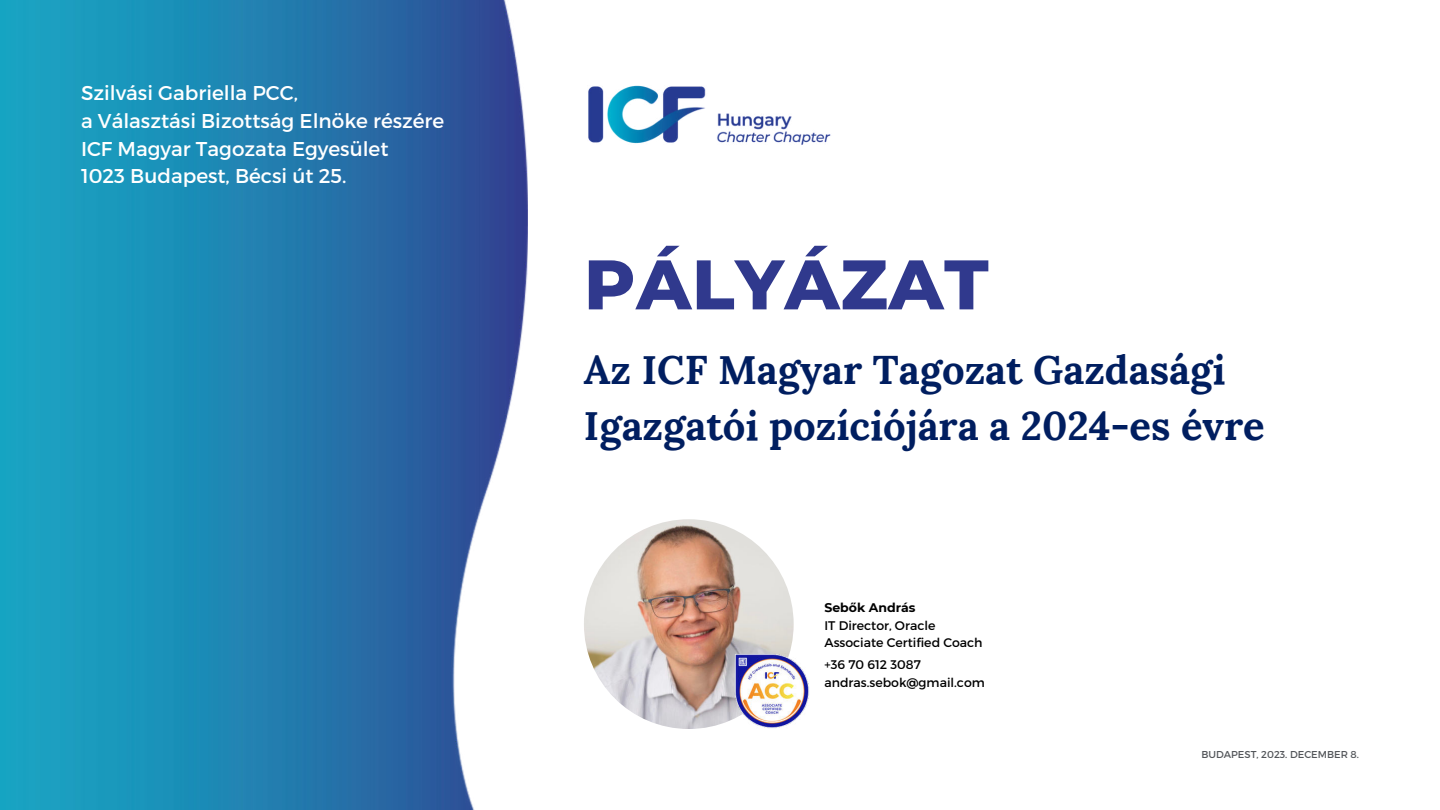
<style>
.page{position:relative;width:1440px;height:810px;background:#fff}
.page>*{position:absolute;margin:0;border:0;box-sizing:border-box;transform-origin:0 0}
.t1{font:800 70px "Montserrat";letter-spacing:.01em;color:#30398d}
.t2{font:700 40px/55.5px "Lora";color:#001e60}
.t3{font:20px/27.8px "Montserrat";color:#fff}
.t4{font:12.5px/17.2px "Montserrat";color:#000}
.t5{font:700 12.5px "Montserrat";color:#000}
.t6{font:10px "Montserrat";color:#53565a}
</style>
<div class="page">
<img style="left:0;top:0;width:527px;height:810px">
<img style="left:588px;top:85px;width:243px;height:60px">
<img style="left:584px;top:519px;width:210px;height:210px;border-radius:50%">
<img style="left:734px;top:653px;width:75px;height:75px">
<p class="t3" style="left:81px;top:79px;width:365px">Szilvási Gabriella PCC,<br>a Választási Bizottság Elnöke részére<br>ICF Magyar Tagozata Egyesület<br>1023 Budapest, Bécsi út 25.</p>
<h1 class="t1" style="left:584px;top:233px;width:406px">PÁLYÁZAT</h1>
<h2 class="t2" style="left:584px;top:338px;width:682px">Az ICF Magyar Tagozat Gazdasági<br>Igazgatói pozíciójára a 2024-es évre</h2>
<p class="t5" style="left:824px;top:598px;width:93px">Sebők András</p>
<p class="t4" style="left:824px;top:616px;width:160px">IT Director, Oracle<br>Associate Certified Coach</p>
<p class="t4" style="left:824px;top:656px;width:162px;line-height:17.5px">+36 70 612 3087 andras.sebok@gmail.com</p>
<p class="t6" style="left:1201px;top:749px;width:159px">BUDAPEST, 2023. DECEMBER 8.</p>
</div>
